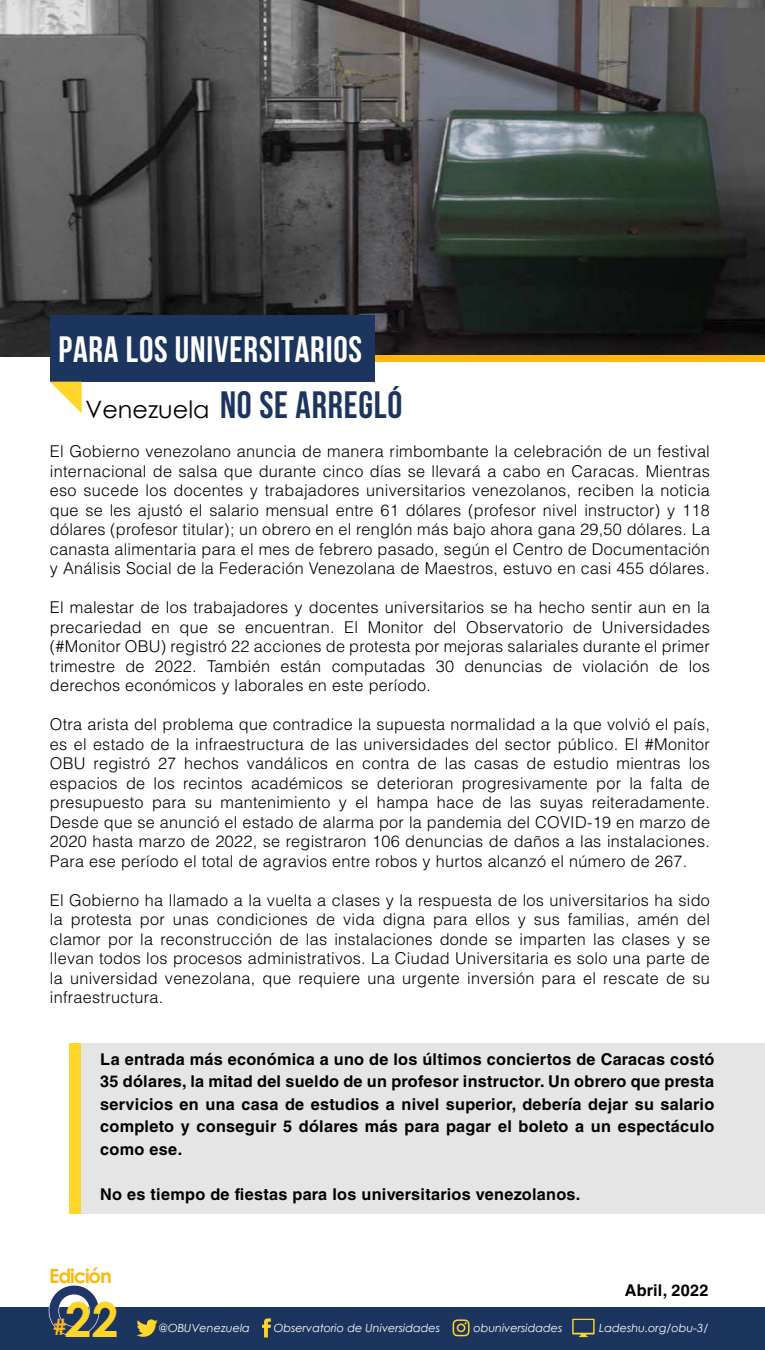
<style>
.page{position:relative;width:765px;height:1350px;background:#fff}
.page>*{position:absolute;margin:0;border:0;box-sizing:border-box;transform-origin:0 0}
.t1{font:700 48px "Century Gothic";color:#ffd529}
.t2{font:700 37.88px "Bebas Neue";letter-spacing:.02em;color:#1c355e}
.t3{font:700 36.5px "Bebas Neue";letter-spacing:.02em;color:#fff}
.t4{font:700 22.25px "Century Gothic";color:#ffb810}
.t5{font:700 19.62px "Century Gothic";letter-spacing:-.06em;color:#ffb810}
.t6{font:300 16.25px/19.5px "Helvetica LT Std";letter-spacing:.015em;color:#000;text-align:justify}
.t7{font:700 16.25px/22.5px "Helvetica LT Std";letter-spacing:.015em;color:#000;text-align:justify}
.t8{font:italic 11.25px "Century Gothic";color:#fff}
.s1{font-family:"Century Gothic";font-weight:400;font-size:24px;color:#000}
</style>
<div class="page">
<svg style="left:0;top:0;width:765px;height:357px;background:#4e4e4e"></svg>
<img style="left:337px;top:0;width:387px;height:355px">
<div style="left:76px;top:1043px;width:689px;height:171px;background:#e5e5e5"></div>
<div style="left:69px;top:1043px;width:11px;height:171px;background:#ffd529"></div>
<div style="left:335px;top:355px;width:430px;height:6px;background:#ffb810"></div>
<div style="left:50px;top:315px;width:324px;height:67px;background:#1c355e"></div>
<svg style="left:50px;top:382px;width:32px;height:31px"></svg>
<div style="left:0;top:1307px;width:765px;height:43px;background:#1c355e"></div>
<svg style="left:262px;top:1318px;width:9px;height:19px"></svg>
<svg style="left:453px;top:1319px;width:17px;height:17px"></svg>
<svg style="left:136px;top:1319px;width:22px;height:18px"></svg>
<svg style="left:572px;top:1319px;width:23px;height:18px"></svg>
<svg style="left:48px;top:1285px;width:52px;height:52px"></svg>
<h3 class="t3" style="left:58px;top:330px;width:305px">PARA LOS UNIVERSITARIOS</h3>
<h2 class="t2" style="left:86px;top:384px;width:318px"><span class="s1">Venezuela</span> NO SE ARREGLÓ</h2>
<p class="t6" style="left:50px;top:442px;width:662px">El Gobierno venezolano anuncia de manera rimbombante la celebración de un festival internacional de salsa que durante cinco días se llevará a cabo en Caracas. Mientras eso sucede los docentes y trabajadores universitarios venezolanos, reciben la noticia que se les ajustó el salario mensual entre 61 dólares (profesor nivel instructor) y 118 dólares (profesor titular); un obrero en el renglón más bajo ahora gana 29,50 dólares. La canasta alimentaria para el mes de febrero pasado, según el Centro de Documentación y Análisis Social de la Federación Venezolana de Maestros, estuvo en casi 455 dólares.</p>
<p class="t6" style="left:50px;top:598px;width:662px">El malestar de los trabajadores y docentes universitarios se ha hecho sentir aun en la precariedad en que se encuentran. El Monitor del Observatorio de Universidades (#Monitor OBU) registró 22 acciones de protesta por mejoras salariales durante el primer trimestre de 2022. También están computadas 30 denuncias de violación de los derechos económicos y laborales en este período.</p>
<p class="t6" style="left:50px;top:715px;width:662px">Otra arista del problema que contradice la supuesta normalidad a la que volvió el país, es el estado de la infraestructura de las universidades del sector público. El #Monitor OBU registró 27 hechos vandálicos en contra de las casas de estudio mientras los espacios de los recintos académicos se deterioran progresivamente por la falta de presupuesto para su mantenimiento y el hampa hace de las suyas reiteradamente.<br>Desde que se anunció el estado de alarma por la pandemia del COVID-19 en marzo de 2020 hasta marzo de 2022, se registraron 106 denuncias de daños a las instalaciones.<br>Para ese período el total de agravios entre robos y hurtos alcanzó el número de 267.</p>
<p class="t6" style="left:50px;top:890px;width:662px">El Gobierno ha llamado a la vuelta a clases y la respuesta de los universitarios ha sido la protesta por unas condiciones de vida digna para ellos y sus familias, amén del clamor por la reconstrucción de las instalaciones donde se imparten las clases y se llevan todos los procesos administrativos. La Ciudad Universitaria es solo una parte de la universidad venezolana, que requiere una urgente inversión para el rescate de su infraestructura.</p>
<p class="t7" style="left:100px;top:1048px;width:616px">La entrada más económica a uno de los últimos conciertos de Caracas costó 35 dólares, la mitad del sueldo de un profesor instructor. Un obrero que presta servicios en una casa de estudios a nivel superior, debería dejar su salario completo y conseguir 5 dólares más para pagar el boleto a un espectáculo como ese.</p>
<p class="t7" style="left:100px;top:1183px;width:482px">No es tiempo de fiestas para los universitarios venezolanos.</p>
<p class="t5" style="left:49px;top:1261px;width:64px">Edición</p>
<h3 class="t4" style="left:53px;top:1310px;width:15px">#</h3>
<p class="t8" style="left:158px;top:1320px;width:93px">@OBUVenezuela</p>
<p class="t8" style="left:274px;top:1320px;width:168px">Observatorio de Universidades</p>
<p class="t8" style="left:473px;top:1320px;width:91px">obuniversidades</p>
<p class="t8" style="left:599px;top:1320px;width:111px">Ladeshu.org/obu-3/</p>
<p class="t7" style="left:625px;top:1279px;width:85px">Abril, 2022</p>
<h1 class="t1" style="left:65px;top:1283px;width:55px">22</h1>
</div>
